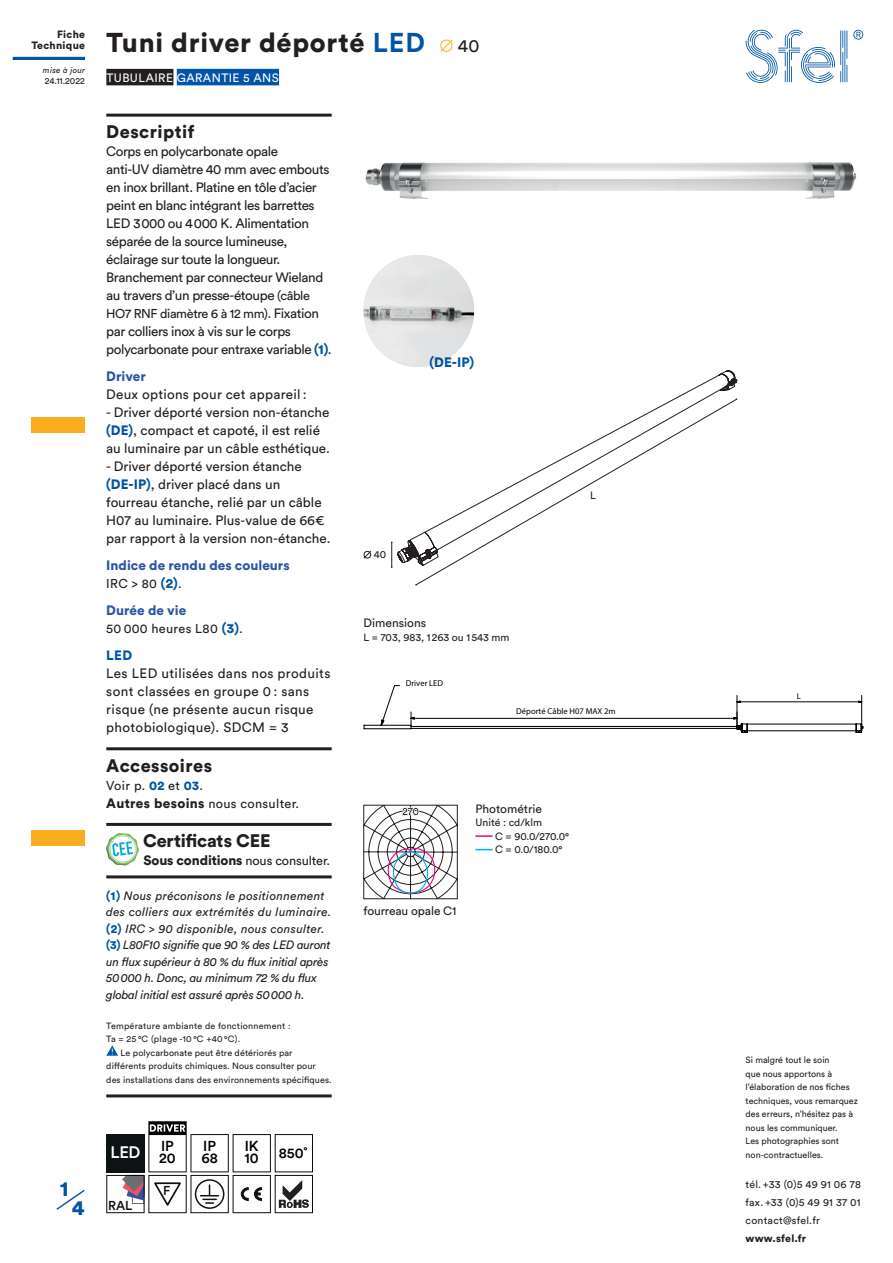
<style>
.page{position:relative;width:893px;height:1263px;background:#fff}
.page>*{position:absolute;margin:0;border:0;box-sizing:border-box;transform-origin:0 0}
.t1{font:900 27px "Circular Std";letter-spacing:.025em;color:#231f20}
.t2{font:900 21px "Circular Std";color:#0154a6}
.t3{font:900 18px "Circular Std";letter-spacing:.025em;color:#231f20}
.t4{font:900 18px "Circular Std";letter-spacing:-.01em;color:#231f20}
.t5{font:18px "Circular Std";color:#231f20}
.t6{font:500 16.5px "Circular Std";color:#fff}
.t7{font:500 14.4px/12.5px "Circular Std";color:#000001}
.t8{font:13.5px/18px "Circular Std";letter-spacing:-.03em;color:#231f20}
.t9{font:13.5px/18px "Circular Std";letter-spacing:-.005em;color:#231f20}
.t10{font:13.5px/18px "Circular Std";letter-spacing:.025em;color:#231f20}
.t11{font:900 13.5px "Circular Std";color:#2e55a4}
.t12{font:900 13.5px "Circular Std";letter-spacing:-.01em;color:#231f20}
.t13{font:13.5px "Circular Std";letter-spacing:.02em;color:#231f20}
.t14{font:900 13.5px "Circular Std";letter-spacing:.015em;color:#0154a6}
.t15{font:500 12.9px "Circular Std";color:#0d1214}
.t16{font:12.75px/18px "Circular Std";letter-spacing:.02em;color:#231f20}
.t17{font:12.75px "Circular Std";letter-spacing:-.03em;color:#231f20}
.t18{font:italic 12px/16.5px "Circular Std";letter-spacing:-.015em;color:#231f20}
.t19{font:12px "Circular Std";letter-spacing:-.005em;color:#231f20}
.t20{font:12px "Circular Std";letter-spacing:.035em;color:#fff}
.t21{font:10.5px/13.5px "Circular Std";letter-spacing:.005em;color:#231f20}
.t22{font:900 10.5px/10.5px "Circular Std";letter-spacing:.025em;color:#231f20;text-align:right}
.t23{font:9px/13.5px "Circular Std";letter-spacing:.005em;color:#231f20}
.t24{font:9px/13.5px "Circular Std";letter-spacing:.025em;color:#231f20}
.t25{font:8.55px "Myriad Pro";color:#000001}
.t26{font:italic 8.25px "Circular Std";letter-spacing:.025em;color:#231f20}
.s1{font-weight:700;color:#0154a6}
.s2{font-size:12.75px}
.s3{font-size:13.5px}
.s4{font-weight:900;color:#0154a6}
.s5{font-weight:900;font-size:13.5px;color:#0154a6}
.s6{font-weight:900;font-size:13.5px}
.s7{font-weight:400;font-size:12.75px}
.s8{font-weight:900;font-style:normal;color:#0154a6}
</style>
<div class="page">
<div style="left:106px;top:69px;width:67px;height:16px;background:#231f20"></div>
<div style="left:177px;top:69px;width:102px;height:16px;background:#0154a6"></div>
<svg style="left:440px;top:39px;width:13px;height:13px"></svg>
<hr style="left:106px;top:114px;width:226px;height:3px;background:#231f20">
<hr style="left:106px;top:747px;width:226px;height:3px;background:#231f20">
<hr style="left:106px;top:823px;width:226px;height:3px;background:#231f20">
<hr style="left:106px;top:875px;width:226px;height:3px;background:#231f20">
<hr style="left:106px;top:1094px;width:226px;height:3px;background:#231f20">
<img style="left:106px;top:833px;width:33px;height:33px">
<svg style="left:106px;top:1045px;width:12px;height:11px"></svg>
<svg style="left:106px;top:1121px;width:207px;height:92px"></svg>
<img style="left:365px;top:162px;width:492px;height:37px">
<img style="left:364px;top:255px;width:110px;height:112px">
<svg style="left:392px;top:370px;width:346px;height:196px"></svg>
<svg style="left:416px;top:399px;width:321px;height:186px"></svg>
<svg style="left:391px;top:542px;width:1px;height:26px"></svg>
<svg style="left:363px;top:550px;width:9px;height:9px"></svg>
<hr style="left:364px;top:725px;width:47px;height:1px;background:#000001">
<hr style="left:364px;top:728px;width:47px;height:1px;background:#000001">
<svg style="left:380px;top:685px;width:484px;height:48px"></svg>
<svg style="left:364px;top:805px;width:93px;height:94px"></svg>
<svg style="left:475px;top:835px;width:17px;height:2px"></svg>
<svg style="left:475px;top:849px;width:17px;height:1px"></svg>
<hr style="left:13px;top:57px;width:72px;height:3px;background:#0154a6">
<svg style="left:853px;top:30px;width:10px;height:10px"></svg>
<svg style="left:746px;top:30px;width:101px;height:53px"></svg>
<div style="left:32px;top:418px;width:53px;height:15px;background:#faad1e"></div>
<div style="left:32px;top:830px;width:53px;height:15px;background:#faad1e"></div>
<svg style="left:56px;top:1189px;width:29px;height:21px"></svg>
<p class="t22" style="left:31px;top:29px;width:55px">Fiche<br>Technique</p>
<p class="t26" style="left:43px;top:65px;width:44px">mise à jour</p>
<p class="t23" style="left:45px;top:74px;width:42px">24.11.2022</p>
<h1 class="t1" style="left:106px;top:24px;width:320px">Tuni driver déporté <span class="s1">LED</span></h1>
<h3 class="t5" style="left:458px;top:34px;width:23px">40</h3>
<p class="t20" style="left:106px;top:70px;width:174px">TUBULAIRE GARANTIE 5 ANS</p>
<h3 class="t3" style="left:106px;top:120px;width:90px">Descriptif</h3>
<p class="t8" style="left:106px;top:142px;width:225px">Corps en polycarbonate opale<br>anti-UV diamètre 40 mm avec embouts en inox brillant. Platine en tôle d’acier peint en blanc intégrant les barrettes LED 3000 ou 4000 K. Alimentation séparée de la source lumineuse, éclairage sur toute la longueur.<br>Branchement par connecteur Wieland au travers d’un presse-étoupe <span class="s2">(câble</span></p>
<p class="t17" style="left:106px;top:306px;width:214px">HO7 RNF diamètre 6 à 12 mm). <span class="s3">Fixation</span></p>
<p class="t8" style="left:106px;top:322px;width:227px">par colliers inox à vis sur le corps polycarbonate pour entraxe variable <span class="s4">(1)</span>.</p>
<p class="t11" style="left:106px;top:367px;width:41px">Driver</p>
<p class="t13" style="left:106px;top:386px;width:202px">Deux options pour cet appareil :</p>
<p class="t9" style="left:106px;top:403px;width:225px">- Driver déporté version non-étanche <span class="s4">(DE)</span>, compact et capoté, il est relié au luminaire par un câble esthétique.</p>
<p class="t9" style="left:106px;top:457px;width:226px">- Driver déporté version étanche <span class="s4">(DE-IP)</span>, driver placé dans un fourreau étanche, relié par un câble H07 au luminaire. Plus-value de 66€ par rapport à la version non-étanche.</p>
<p class="t11" style="left:106px;top:556px;width:185px">Indice de rendu des couleurs</p>
<p class="t16" style="left:106px;top:574px;width:77px">IRC &gt; 80 <span class="s5">(2)</span>.</p>
<p class="t11" style="left:106px;top:601px;width:82px">Durée de vie</p>
<p class="t16" style="left:106px;top:619px;width:138px">50 000 heures L80 <span class="s5">(3)</span>.</p>
<p class="t14" style="left:106px;top:646px;width:27px">LED</p>
<p class="t10" style="left:106px;top:664px;width:226px">Les LED utilisées dans nos produits sont classées en groupe 0 : sans risque (ne présente aucun risque photobiologique). SDCM = 3</p>
<h3 class="t3" style="left:106px;top:753px;width:107px">Accessoires</h3>
<p class="t16" style="left:106px;top:776px;width:194px">Voir p. <span class="s4">02</span> et <span class="s4">03</span>.<br><span class="s6">Autres besoins</span> nous consulter.</p>
<h3 class="t4" style="left:143px;top:829px;width:129px">Certificats CEE</h3>
<p class="t12" style="left:143px;top:851px;width:188px">Sous conditions <span class="s7">nous consulter.</span></p>
<p class="t18" style="left:106px;top:887px;width:227px"><span class="s8">(1)</span> Nous préconisons le positionnement des colliers aux extrémités du luminaire. <span class="s8">(2)</span> IRC &gt; 90 disponible, nous consulter. <span class="s8">(3)</span> L80F10 signifie que 90 % des LED auront un flux supérieur à 80 % du flux initial après 50000 h. Donc, au minimum 72 % du flux global initial est assuré après 50000 h.</p>
<p class="t24" style="left:106px;top:1019px;width:186px">Température ambiante de fonctionnement :<br>Ta = 25 °C (plage -10 °C +40 °C).</p>
<p class="t23" style="left:106px;top:1046px;width:227px;text-indent:14px">Le polycarbonate peut être détériorés par différents produits chimiques. Nous consulter pour des installations dans des environnements spécifiques.</p>
<p class="t14" style="left:430px;top:353px;width:46px">(DE-IP)</p>
<p class="t21" style="left:374px;top:548px;width:14px">40</p>
<p class="t21" style="left:590px;top:489px;width:7px">L</p>
<p class="t19" style="left:364px;top:616px;width:64px">Dimensions</p>
<p class="t21" style="left:364px;top:630px;width:148px">L = 703, 983, 1263 ou 1543 mm</p>
<p class="t25" style="left:406px;top:677px;width:39px">Driver LED</p>
<p class="t25" style="left:516px;top:705px;width:101px">Déporté Câble H07 MAX 2m</p>
<p class="t19" style="left:475px;top:801px;width:68px">Photométrie</p>
<p class="t21" style="left:495px;top:816px;width:75px;text-indent:-20px">Unité : cd/klm<br>C = 90.0/270.0°<br>C = 0.0/180.0°</p>
<p class="t19" style="left:364px;top:904px;width:94px">fourreau opale C1</p>
<h2 class="t2" style="left:60px;top:1174px;width:10px">1</h2>
<h2 class="t2" style="left:72px;top:1194px;width:14px">4</h2>
<p class="t6" style="left:110px;top:1142px;width:32px">LED</p>
<p class="t7" style="left:159px;top:1139px;width:18px">IP<br>20</p>
<p class="t7" style="left:201px;top:1139px;width:18px">IP<br>68</p>
<p class="t7" style="left:245px;top:1139px;width:16px">IK<br>10</p>
<p class="t7" style="left:279px;top:1146px;width:30px">850˚</p>
<p class="t15" style="left:108px;top:1197px;width:26px">RAL</p>
<p class="t15" style="left:163px;top:1183px;width:9px">F</p>
<p class="t25" style="left:797px;top:691px;width:6px">L</p>
<p class="t23" style="left:746px;top:1053px;width:114px">Si malgré tout le soin<br>que nous apportons à l’élaboration de nos fiches techniques, vous remarquez des erreurs, n’hésitez pas à nous les communiquer.<br>Les photographies sont non-contractuelles.</p>
<p class="t21" style="left:746px;top:1175px;width:117px;line-height:18px;text-align:justify">tél. +33 (0)5 49 91 06 78 fax. +33 (0)5 49 91 37 01 contact@sfel.fr</p>
<p class="t22" style="left:746px;top:1233px;width:62px">www.sfel.fr</p>
</div>
